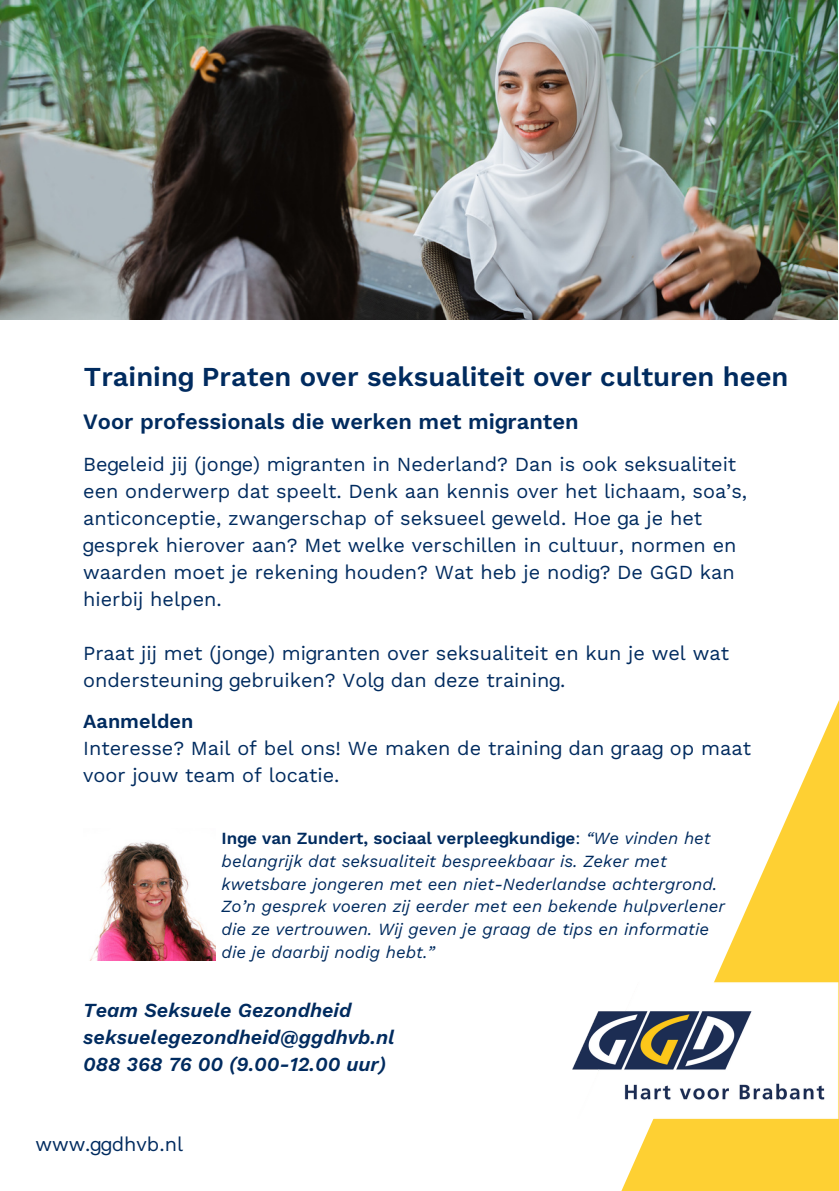
<style>
.page{position:relative;width:839px;height:1191px;background:#fff}
.page>*{position:absolute;margin:0;border:0;box-sizing:border-box;transform-origin:0 0}
.t1{font:600 27.4px "GGD Work Sans";color:#002b5f}
.t2{font:600 22px "GGD Work Sans";color:#002b5f}
.t3{font:20px/27px "GGD Work Sans";color:#002b5f}
.t4{font:italic 600 20px "GGD Work Sans";color:#002b5f}
.t5{font:600 20px "GGD Work Sans";color:#002b5f}
.t6{font:italic 17px/22.6px "GGD Work Sans";color:#002b5f}
.s1{font-weight:600;font-style:normal}
.s2{font-style:normal}
</style>
<div class="page">
<svg style="left:621px;top:702px;width:217px;height:489px"></svg>
<img style="left:572px;top:979px;width:266px;height:143px">
<img style="left:90px;top:841px;width:125px;height:119px">
<img style="left:0;top:0;width:837px;height:320px">
<p class="t1" style="left:84px;top:360px;width:706px">Training Praten over seksualiteit over culturen heen</p>
<p class="t2" style="left:83px;top:409px;width:497px">Voor professionals die werken met migranten</p>
<p class="t3" style="left:83px;top:451px;width:665px">Begeleid jij (jonge) migranten in Nederland? Dan is ook seksualiteit een onderwerp dat speelt. Denk aan kennis over het lichaam, soa’s, anticonceptie, zwangerschap of seksueel geweld. Hoe ga je het gesprek hierover aan? Met welke verschillen in cultuur, normen en waarden moet je rekening houden? Wat heb je nodig? De GGD kan hierbij helpen.</p>
<p class="t3" style="left:83px;top:640px;width:647px">Praat jij met (jonge) migranten over seksualiteit en kun je wel wat ondersteuning gebruiken? Volg dan deze training.</p>
<p class="t5" style="left:83px;top:710px;width:112px">Aanmelden</p>
<p class="t3" style="left:83px;top:735px;width:669px">Interesse? Mail of bel ons! We maken de training dan graag op maat voor jouw team of locatie.</p>
<p class="t6" style="left:221px;top:827px;width:505px"><span class="s1">Inge van Zundert, sociaal verpleegkundige</span><span class="s2">:</span> “We vinden het belangrijk dat seksualiteit bespreekbaar is. Zeker met kwetsbare jongeren met een niet-Nederlandse achtergrond.<br>Zo’n gesprek voeren zij eerder met een bekende hulpverlener die ze vertrouwen. Wij geven je graag de tips en informatie die je daarbij nodig hebt.”</p>
<p class="t4" style="left:83px;top:998px;width:270px">Team Seksuele Gezondheid</p>
<p class="t4" style="left:83px;top:1025px;width:313px">seksuelegezondheid@ggdhvb.nl</p>
<p class="t4" style="left:83px;top:1052px;width:304px">088 368 76 00 (9.00-12.00 uur)</p>
<p class="t3" style="left:35px;top:1131px;width:149px">www.ggdhvb.nl</p>
</div>
